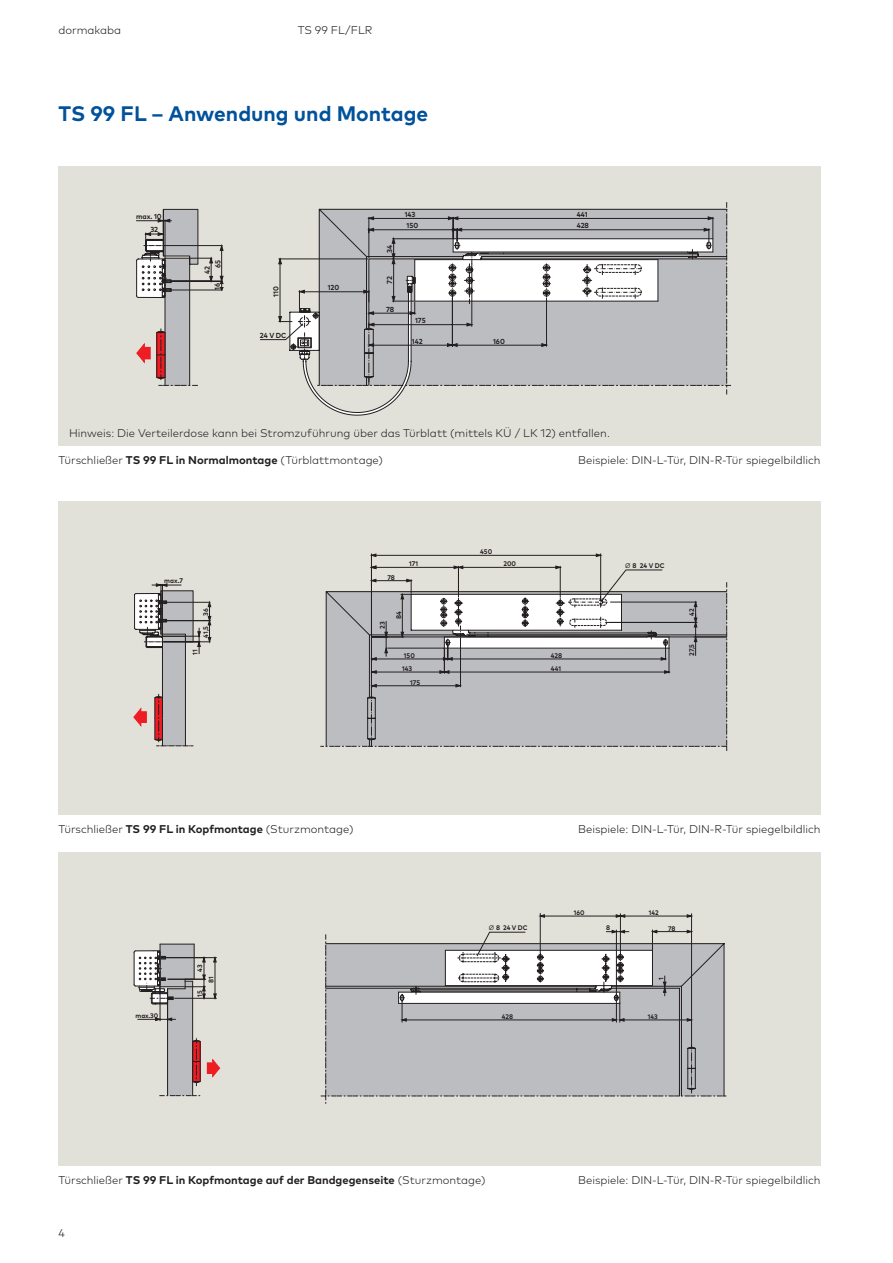
<style>
.page{position:relative;width:893px;height:1263px;background:#fff}
.page>*{position:absolute;margin:0;border:0;box-sizing:border-box;transform-origin:0 0}
.t1{font:700 21px "Mark Pro";color:#01519b}
.t2{font:300 11.25px "Mark Pro";color:#231f20}
.t3{font:700 11.25px "Mark Pro";color:#231f20}
.t4{font:700 7.35px/11.2px "Mark Pro";color:#231f20;scale:.95 1}
.t5{font:700 6.75px "Mark Pro";color:#231f20;scale:.95 1}
.t6{font:700 6.6px "Mark Pro";color:#231f20;scale:.95 1}
.s1{font-weight:700}
.s2{font-weight:400}
.s3{font-weight:300}
</style>
<div class="page">
<div style="left:58px;top:166px;width:763px;height:279px;background:#e2e1d9"></div>
<hr style="left:171px;top:290px;width:51px;height:1px;background:#231f20">
<hr style="left:166px;top:245px;width:56px;height:1px;background:#231f20">
<hr style="left:171px;top:281px;width:51px;height:1px;background:#231f20">
<hr style="left:221px;top:246px;width:1px;height:35px;background:#231f20">
<svg style="left:220px;top:276px;width:3px;height:14px"></svg>
<svg style="left:136px;top:208px;width:76px;height:178px"></svg>
<svg style="left:313px;top:394px;width:88px;height:22px"></svg>
<svg style="left:260px;top:202px;width:471px;height:192px"></svg>
<div style="left:596px;top:288px;width:45px;height:8px;border:1px dashed #231f20;border-radius:4px"></div>
<div style="left:58px;top:501px;width:763px;height:313px;background:#e2e1d9"></div>
<svg style="left:320px;top:553px;width:408px;height:198px"></svg>
<div style="left:570px;top:619px;width:37px;height:7px;border:1px dashed #231f20;border-radius:3px"></div>
<svg style="left:133px;top:584px;width:78px;height:163px"></svg>
<div style="left:58px;top:852px;width:763px;height:313px;background:#e2e1d9"></div>
<div style="left:207px;top:1063px;width:8px;height:10px;background:#ee1d23"></div>
<svg style="left:212px;top:1059px;width:8px;height:18px"></svg>
<hr style="left:166px;top:957px;width:50px;height:1px;background:#231f20">
<hr style="left:175px;top:998px;width:41px;height:1px;background:#231f20">
<hr style="left:215px;top:962px;width:1px;height:33px;background:#231f20">
<svg style="left:133px;top:944px;width:72px;height:152px"></svg>
<svg style="left:321px;top:913px;width:405px;height:191px"></svg>
<p class="t2" style="left:58px;top:21px;width:64px">dormakaba</p>
<p class="t2" style="left:298px;top:21px;width:76px">TS 99 FL/FLR</p>
<h1 class="t1" style="left:58px;top:98px;width:371px">TS 99 FL – Anwendung und Montage</h1>
<p class="t4" style="left:150px;top:210px;width:14px;line-height:12.8px;text-indent:-14px">max. 10<br>32</p>
<p class="t4" style="left:202px;top:268px;width:10px;line-height:10.6px;text-indent:-6px;rotate:-90deg">42<br>65</p>
<p class="t4" style="left:212px;top:289px;width:9px;rotate:-90deg">16</p>
<p class="t4" style="left:270px;top:297px;width:13px;rotate:-90deg">110</p>
<p class="t4" style="left:328px;top:282px;width:14px">120</p>
<p class="t4" style="left:260px;top:330px;width:30px">24 VDC</p>
<p class="t4" style="left:384px;top:253px;width:10px;rotate:-90deg">34</p>
<p class="t4" style="left:384px;top:284px;width:10px;rotate:-90deg">72</p>
<p class="t4" style="left:386px;top:304px;width:10px">78</p>
<p class="t4" style="left:405px;top:209px;width:16px">143<br>150</p>
<p class="t4" style="left:577px;top:209px;width:14px">441<br>428</p>
<p class="t4" style="left:415px;top:315px;width:13px">175</p>
<p class="t4" style="left:412px;top:335px;width:13px">142</p>
<p class="t4" style="left:493px;top:335px;width:14px">160</p>
<p class="t2" style="left:69px;top:424px;width:542px">Hinweis: Die Verteilerdose kann bei Stromzuführung über das Türblatt (mittels KÜ / LK 12) entfallen.</p>
<p class="t2" style="left:58px;top:451px;width:326px">Türschließer <span class="s1">TS 99 FL in Normalmontage</span> (Türblattmontage)</p>
<p class="t2" style="left:578px;top:451px;width:244px">Beispiele: DIN-L-Tür, DIN-R-Tür spiegelbildlich</p>
<p class="t5" style="left:164px;top:578px;width:21px">max.7</p>
<p class="t5" style="left:203px;top:616px;width:9px;rotate:-90deg">36</p>
<p class="t5" style="left:203px;top:638px;width:14px;rotate:-90deg">41,5</p>
<p class="t5" style="left:193px;top:655px;width:7px;rotate:-90deg">11</p>
<p class="t5" style="left:480px;top:549px;width:14px">450</p>
<p class="t5" style="left:387px;top:575px;width:10px">78</p>
<p class="t5" style="left:409px;top:561px;width:11px">171</p>
<p class="t5" style="left:503px;top:561px;width:15px">200</p>
<p class="t5" style="left:380px;top:628px;width:9px;rotate:-90deg">23</p>
<p class="t5" style="left:396px;top:619px;width:10px;rotate:-90deg">84</p>
<p class="t5" style="left:404px;top:653px;width:13px">150</p>
<p class="t5" style="left:551px;top:653px;width:14px">428</p>
<p class="t5" style="left:402px;top:666px;width:12px">143</p>
<p class="t5" style="left:551px;top:666px;width:12px">441</p>
<p class="t5" style="left:410px;top:680px;width:12px">175</p>
<p class="t5" style="left:625px;top:563px;width:43px"><span class="s2">Ø</span>8 24VDC</p>
<p class="t5" style="left:689px;top:616px;width:9px;rotate:-90deg">42</p>
<p class="t5" style="left:689px;top:656px;width:14px;rotate:-90deg">27,5</p>
<p class="t2" style="left:58px;top:820px;width:297px">Türschließer <span class="s1">TS 99 FL in Kopfmontage</span> (Sturzmontage)</p>
<p class="t2" style="left:578px;top:820px;width:244px">Beispiele: DIN-L-Tür, DIN-R-Tür spiegelbildlich</p>
<p class="t6" style="left:136px;top:1012px;width:25px">max.30</p>
<p class="t6" style="left:196px;top:972px;width:9px;rotate:-90deg">43</p>
<p class="t6" style="left:196px;top:997px;width:8px;rotate:-90deg">15</p>
<p class="t6" style="left:207px;top:982px;width:8px;rotate:-90deg">81</p>
<p class="t6" style="left:489px;top:924px;width:42px"><span class="s2">Ø</span>8 24VDC</p>
<p class="t6" style="left:574px;top:908px;width:13px">160</p>
<p class="t6" style="left:649px;top:908px;width:12px">142</p>
<p class="t6" style="left:606px;top:924px;width:6px">8</p>
<p class="t6" style="left:668px;top:924px;width:9px">78</p>
<p class="t6" style="left:657px;top:980px;width:4px;rotate:-90deg">1</p>
<p class="t6" style="left:502px;top:1012px;width:13px">428</p>
<p class="t6" style="left:648px;top:1012px;width:12px">143</p>
<p class="t3" style="left:58px;top:1171px;width:429px"><span class="s3">Türschließer</span> TS 99 FL in Kopfmontage auf der Bandgegenseite <span class="s3">(Sturzmontage)</span></p>
<p class="t2" style="left:578px;top:1171px;width:244px">Beispiele: DIN-L-Tür, DIN-R-Tür spiegelbildlich</p>
<p class="t2" style="left:58px;top:1224px;width:8px">4</p>
</div>
